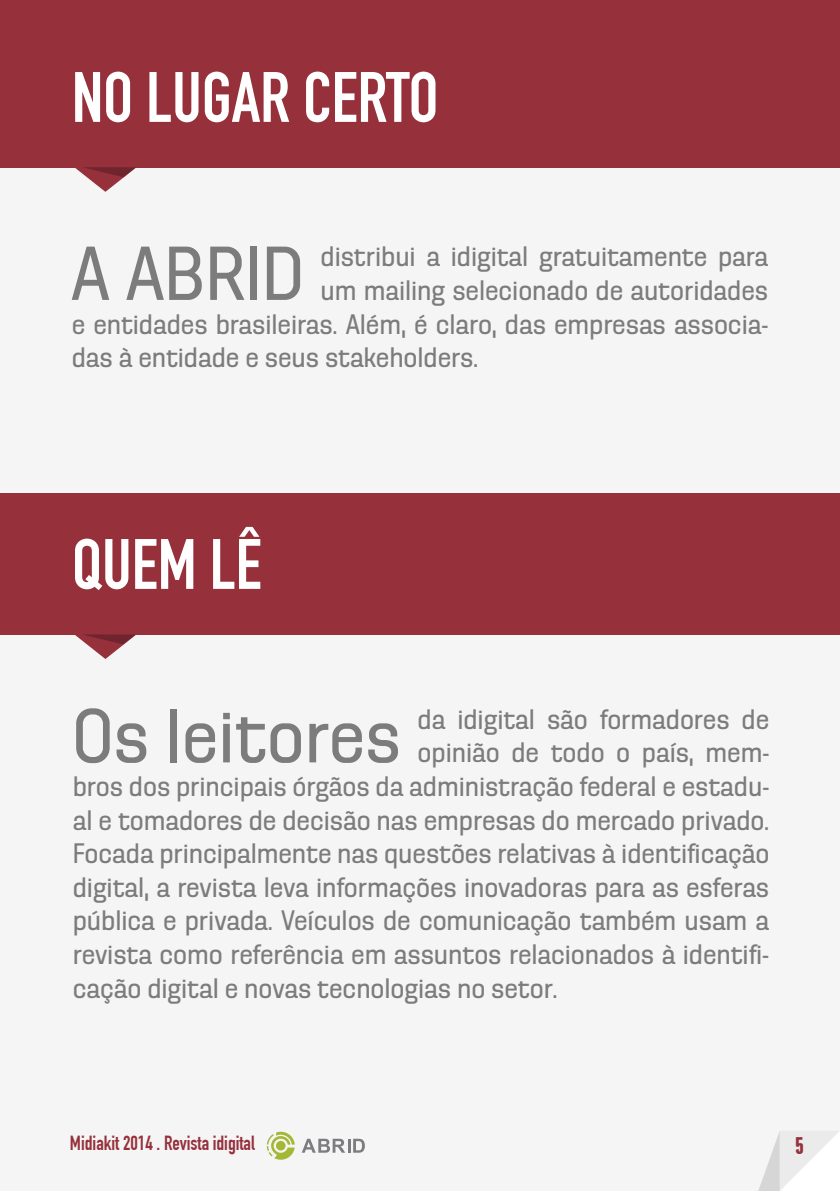
<style>
.page{position:relative;width:840px;height:1191px;background:#fff}
.page>*{position:absolute;margin:0;border:0;box-sizing:border-box;transform-origin:0 0}
.t1{font:75.8px "Dezen Pro";letter-spacing:.02em;color:#7c7c7c}
.t2{font:700 70px "DIN Condensed";color:#fff}
.t3{font:28px "Dezen Pro";letter-spacing:.02em;color:#7c7c7c}
.t4{font:700 24px "Franchise";color:#96313c}
.t5{font:700 20px "DIN Condensed";color:#96313c}
</style>
<div class="page">
<div style="left:0;top:0;width:839px;height:1191px;background:#f5f5f5"></div>
<svg style="left:266px;top:1131px;width:28px;height:28px"></svg>
<svg style="left:302px;top:1138px;width:43px;height:14px"></svg>
<hr style="left:347px;top:1138px;width:3px;height:14px;background:#7d7c7f">
<svg style="left:353px;top:1138px;width:11px;height:14px"></svg>
<svg style="left:758px;top:1131px;width:22px;height:60px"></svg>
<div style="left:1px;top:0;width:838px;height:167px;background:#96313c"></div>
<hr style="left:0;top:0;width:1px;height:167px;background:#96313c">
<div style="left:1px;top:493px;width:838px;height:141px;background:#96313c"></div>
<svg style="left:73px;top:167px;width:65px;height:25px"></svg>
<svg style="left:73px;top:634px;width:65px;height:25px"></svg>
<h2 class="t2" style="left:72px;top:56px;width:367px">NO LUGAR CERTO</h2>
<h1 class="t1" style="left:72px;top:232px;width:232px">A ABRID</h1>
<p class="t3" style="left:321px;top:241px;width:448px">distribui a idigital gratuitamente para</p>
<p class="t3" style="left:321px;top:275px;width:448px">um mailing selecionado de autoridades</p>
<p class="t3" style="left:72px;top:308px;width:697px">e entidades brasileiras. Além, é claro, das empresas associa-</p>
<p class="t3" style="left:72px;top:342px;width:407px">das à entidade e seus stakeholders.</p>
<h2 class="t2" style="left:72px;top:523px;width:191px">QUEM LÊ</h2>
<h1 class="t1" style="left:73px;top:694px;width:328px">Os leitores</h1>
<p class="t3" style="left:417px;top:703px;width:352px">da idigital são formadores de</p>
<p class="t3" style="left:417px;top:737px;width:352px">opinião de todo o país, mem-</p>
<p class="t3" style="left:73px;top:771px;width:697px">bros dos principais órgãos da administração federal e estadu-</p>
<p class="t3" style="left:73px;top:804px;width:697px">al e tomadores de decisão nas empresas do mercado privado.</p>
<p class="t3" style="left:73px;top:838px;width:697px">Focada principalmente nas questões relativas à identificação</p>
<p class="t3" style="left:73px;top:871px;width:697px">digital, a revista leva informações inovadoras para as esferas</p>
<p class="t3" style="left:73px;top:905px;width:697px">pública e privada. Veículos de comunicação também usam a</p>
<p class="t3" style="left:73px;top:939px;width:696px">revista como referência em assuntos relacionados à identifi-</p>
<p class="t3" style="left:73px;top:972px;width:485px">cação digital e novas tecnologias no setor.</p>
<p class="t5" style="left:70px;top:1131px;width:186px">MIDIAKIT 2014 . REVISTA IDIGITAL</p>
<p class="t4" style="left:794px;top:1134px;width:10px">5</p>
</div>
